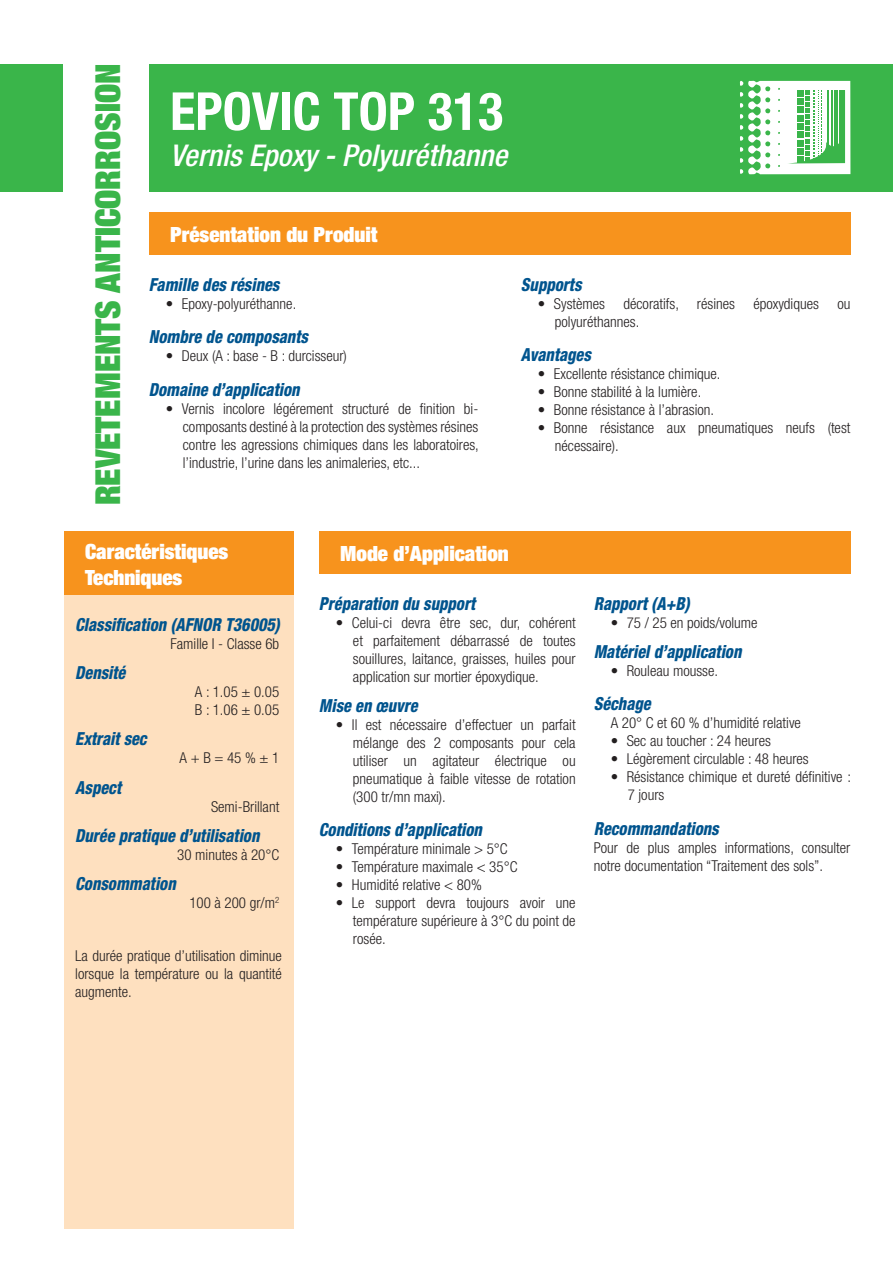
<style>
.page{position:relative;width:893px;height:1263px;background:#fff}
.page>*{position:absolute;margin:0;border:0;box-sizing:border-box;transform-origin:0 0}
.t1{font:700 condensed 52.5px "Helvetica Neue";color:#fff}
.t2{font:900 expanded 34.5px "Helvetica Neue";color:#3ab54a}
.t3{font:italic 500 condensed 30px "Helvetica Neue";color:#fff}
.t4{font:900 expanded 21px/25.2px "Helvetica Neue";color:#fff}
.t5{font:italic 800 condensed 18px "Helvetica Neue";color:#00548e;scale:.9 1}
.t6{font:300 condensed 15px/18px "Helvetica Neue";color:#231f20}
</style>
<div class="page">
<div style="left:64px;top:531px;width:229px;height:64px;background:#f7931d"></div>
<div style="left:64px;top:595px;width:229px;height:634px;background:#fee0bf"></div>
<div style="left:149px;top:213px;width:701px;height:42px;background:#f7931d"></div>
<div style="left:319px;top:531px;width:531px;height:43px;background:#f7931d"></div>
<div style="left:0;top:64px;width:893px;height:127px;background:#3ab54a"></div>
<div style="left:64px;top:44px;width:85px;height:466px;background:#fff"></div>
<svg style="left:739px;top:80px;width:111px;height:95px"></svg>
<h2 class="t2" style="left:96px;top:505px;width:443px;rotate:-90deg">REVETEMENTS ANTICORROSION</h2>
<h1 class="t1" style="left:170px;top:92px;width:335px">EPOVIC TOP 313</h1>
<h3 class="t3" style="left:170px;top:145px;width:339px">Vernis Epoxy - Polyuréthanne</h3>
<h3 class="t4" style="left:170px;top:224px;width:209px">Présentation du Produit</h3>
<p class="t5" style="left:149px;top:278px;width:147px">Famille des résines</p>
<p class="t6" style="left:166px;top:296px;width:132px">• Epoxy-polyuréthanne.</p>
<p class="t5" style="left:149px;top:330px;width:178px">Nombre de composants</p>
<p class="t6" style="left:166px;top:348px;width:183px">• Deux (A : base - B : durcisseur)</p>
<p class="t5" style="left:149px;top:383px;width:169px">Domaine d’application</p>
<p class="t6" style="left:183px;top:401px;width:298px;text-align:justify;text-indent:-17px">• Vernis incolore légérement structuré de finition bi&shy;composants destiné à la protection des systèmes résines contre les agressions chimiques dans les laboratoires, l’industrie, l’urine dans les animaleries, etc...</p>
<p class="t5" style="left:521px;top:278px;width:69px">Supports</p>
<p class="t6" style="left:555px;top:296px;width:297px;text-indent:-17px">• Systèmes décoratifs, résines époxydiques ou polyuréthannes.</p>
<p class="t5" style="left:521px;top:348px;width:79px">Avantages</p>
<p class="t6" style="left:538px;top:366px;width:184px">• Excellente résistance chimique.</p>
<p class="t6" style="left:538px;top:384px;width:165px">• Bonne stabilité à la lumière.</p>
<p class="t6" style="left:538px;top:402px;width:178px">• Bonne résistance à l’abrasion.</p>
<p class="t6" style="left:555px;top:420px;width:297px;text-indent:-17px">• Bonne résistance aux pneumatiques neufs (test nécessaire).</p>
<h3 class="t4" style="left:85px;top:541px;width:145px">Caractéristiques<br>Techniques</h3>
<p class="t5" style="left:75px;top:618px;width:229px">Classification (AFNOR T36005)</p>
<p class="t6" style="left:171px;top:636px;width:110px">Famille I - Classe 6b</p>
<p class="t5" style="left:75px;top:666px;width:57px">Densité</p>
<p class="t6" style="left:195px;top:684px;width:86px">A : 1.05 ± 0.05<br>B : 1.06 ± 0.05</p>
<p class="t5" style="left:75px;top:732px;width:81px">Extrait sec</p>
<p class="t6" style="left:180px;top:750px;width:101px">A + B = 45 % ± 1</p>
<p class="t5" style="left:75px;top:781px;width:52px">Aspect</p>
<p class="t6" style="left:211px;top:798px;width:70px">Semi-Brillant</p>
<p class="t5" style="left:75px;top:829px;width:206px">Durée pratique d’utilisation</p>
<p class="t6" style="left:177px;top:846px;width:103px">30 minutes à 20°C</p>
<p class="t5" style="left:75px;top:877px;width:113px">Consommation</p>
<p class="t6" style="left:189px;top:895px;width:91px">100 à 200 gr/m<sup>2</sup></p>
<p class="t6" style="left:75px;top:948px;width:208px;text-align:justify">La durée pratique d’utilisation diminue lorsque la température ou la quantité augmente.</p>
<h3 class="t4" style="left:340px;top:543px;width:170px">Mode d’Application</h3>
<p class="t5" style="left:319px;top:597px;width:175px">Préparation du support</p>
<p class="t6" style="left:353px;top:615px;width:224px;text-align:justify;text-indent:-17px">• Celui-ci devra être sec, dur, cohérent et parfaitement débarrassé de toutes souillures, laitance, graisses, huiles pour application sur mortier époxydique.</p>
<p class="t5" style="left:319px;top:699px;width:111px">Mise en œuvre</p>
<p class="t6" style="left:353px;top:717px;width:224px;text-align:justify;text-indent:-17px">• Il est nécessaire d’effectuer un parfait mélange des 2 composants pour cela utiliser un agitateur électrique ou pneumatique à faible vitesse de rotation (300 tr/mn maxi).</p>
<p class="t5" style="left:319px;top:823px;width:183px">Conditions d’application</p>
<p class="t6" style="left:336px;top:841px;width:173px">• Température minimale &gt; 5°C</p>
<p class="t6" style="left:336px;top:859px;width:183px">• Température maximale &lt; 35°C</p>
<p class="t6" style="left:336px;top:877px;width:148px">• Humidité relative &lt; 80%</p>
<p class="t6" style="left:353px;top:895px;width:224px;text-align:justify;text-indent:-17px">• Le support devra toujours avoir une température supérieure à 3°C du point de rosée.</p>
<p class="t5" style="left:594px;top:597px;width:108px">Rapport (A+B)</p>
<p class="t6" style="left:611px;top:615px;width:148px">• 75 / 25 en poids/volume</p>
<p class="t5" style="left:594px;top:645px;width:166px">Matériel d’application</p>
<p class="t6" style="left:611px;top:663px;width:109px">• Rouleau mousse.</p>
<p class="t5" style="left:594px;top:697px;width:65px">Séchage</p>
<p class="t6" style="left:611px;top:715px;width:192px">A 20° C et 60 % d’humidité relative</p>
<p class="t6" style="left:611px;top:733px;width:162px">• Sec au toucher : 24 heures</p>
<p class="t6" style="left:611px;top:751px;width:200px">• Légèrement circulable : 48 heures</p>
<p class="t6" style="left:628px;top:769px;width:225px;text-indent:-17px">• Résistance chimique et dureté définitive :<br>7 jours</p>
<p class="t5" style="left:594px;top:822px;width:141px">Recommandations</p>
<p class="t6" style="left:594px;top:840px;width:258px">Pour de plus amples informations, consulter notre documentation “Traitement des sols”.</p>
</div>
